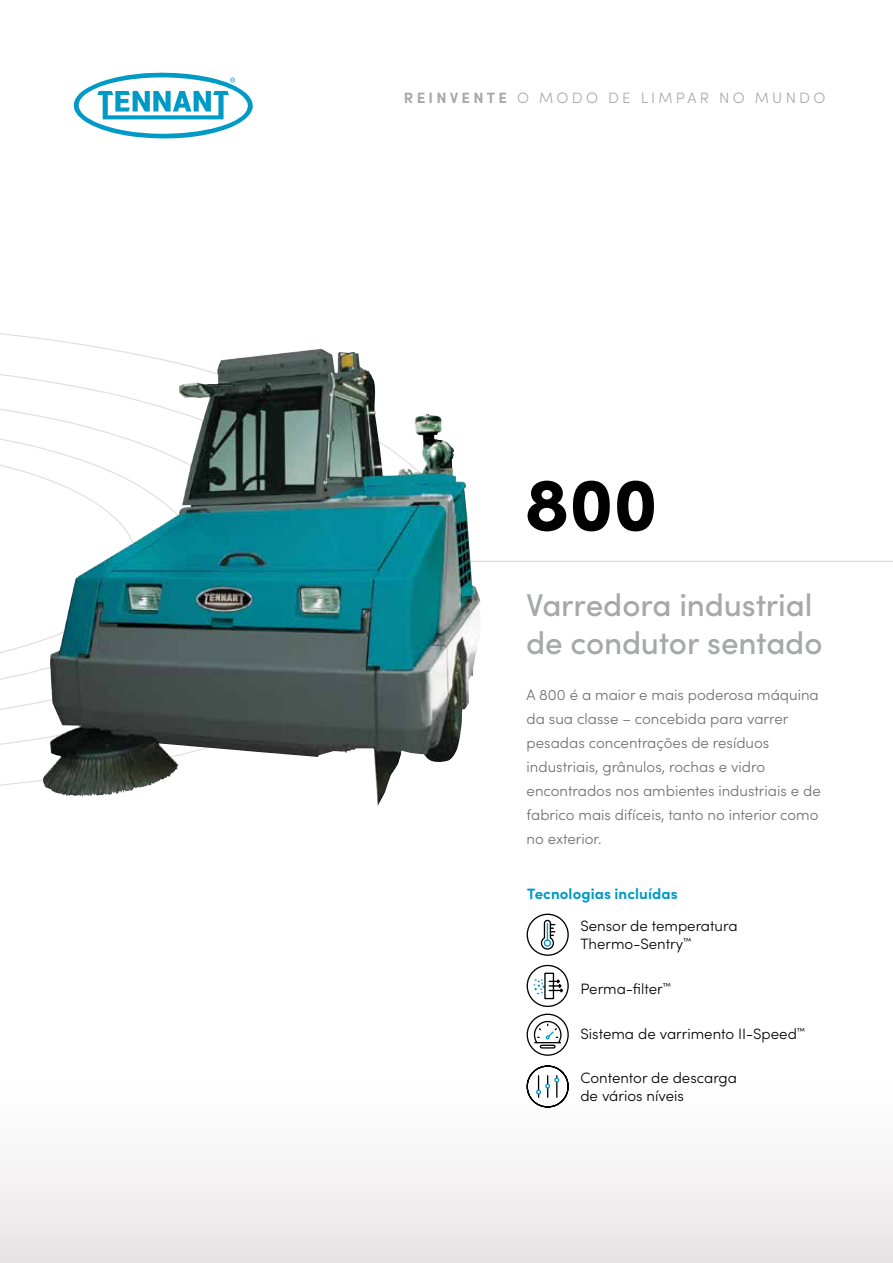
<style>
.page{position:relative;width:893px;height:1263px;background:#fff}
.page>*{position:absolute;margin:0;border:0;box-sizing:border-box;transform-origin:0 0}
.t1{font:900 75px "Sofia Pro";color:#000}
.t2{font:500 31.5px/37.8px "Sofia Pro";letter-spacing:-.005em;color:#a7a8a9}
.t3{font:300 15px/24px "Sofia Pro";color:#6d6e71}
.t4{font:300 15px/18px "Sofia Pro";color:#000}
.t5{font:300 15px "Sofia Pro";letter-spacing:.215em;color:#a7a8a9}
.t6{font:700 15px "Sofia Pro";letter-spacing:.005em;color:#009ac7}
.s1{font-weight:700}
</style>
<div class="page">
<div style="left:0;top:1067px;width:893px;height:196px;background:linear-gradient(to bottom,#fff,#e7e5e5)"></div>
<svg style="left:0;top:333px;width:359px;height:453px"></svg>
<hr style="left:453px;top:561px;width:440px;height:1px;background:#d3d3d4">
<svg style="left:73px;top:72px;width:180px;height:67px"></svg>
<img style="left:43px;top:360px;width:438px;height:446px">
<svg style="left:526px;top:913px;width:43px;height:43px"></svg>
<div style="left:527px;top:965px;width:42px;height:42px;border:1px solid #000;border-radius:50%"></div>
<svg style="left:533px;top:972px;width:31px;height:28px"></svg>
<svg style="left:526px;top:1013px;width:43px;height:43px"></svg>
<svg style="left:526px;top:1065px;width:43px;height:43px"></svg>
<p class="t5" style="left:404px;top:87px;width:423px"><span class="s1">REINVENTE</span> O MODO DE LIMPAR NO MUNDO</p>
<h1 class="t1" style="left:525px;top:445px;width:135px">800</h1>
<h2 class="t2" style="left:526px;top:584px;width:298px">Varredora industrial de condutor sentado</h2>
<p class="t3" style="left:527px;top:682px;width:296px">A 800 é a maior e mais poderosa máquina da sua classe – concebida para varrer pesadas concentrações de resíduos industriais, grânulos, rochas e vidro encontrados nos ambientes industriais e de fabrico mais difíceis, tanto no interior como no exterior.</p>
<p class="t6" style="left:527px;top:882px;width:152px">Tecnologias incluídas</p>
<p class="t4" style="left:580px;top:916px;width:159px">Sensor de temperatura<br>Thermo-Sentry<sup>™</sup></p>
<p class="t4" style="left:580px;top:979px;width:92px">Perma-filter<sup>™</sup></p>
<p class="t4" style="left:580px;top:1024px;width:226px">Sistema de varrimento II-Speed<sup>™</sup></p>
<p class="t4" style="left:580px;top:1068px;width:158px">Contentor de descarga de vários níveis</p>
</div>
